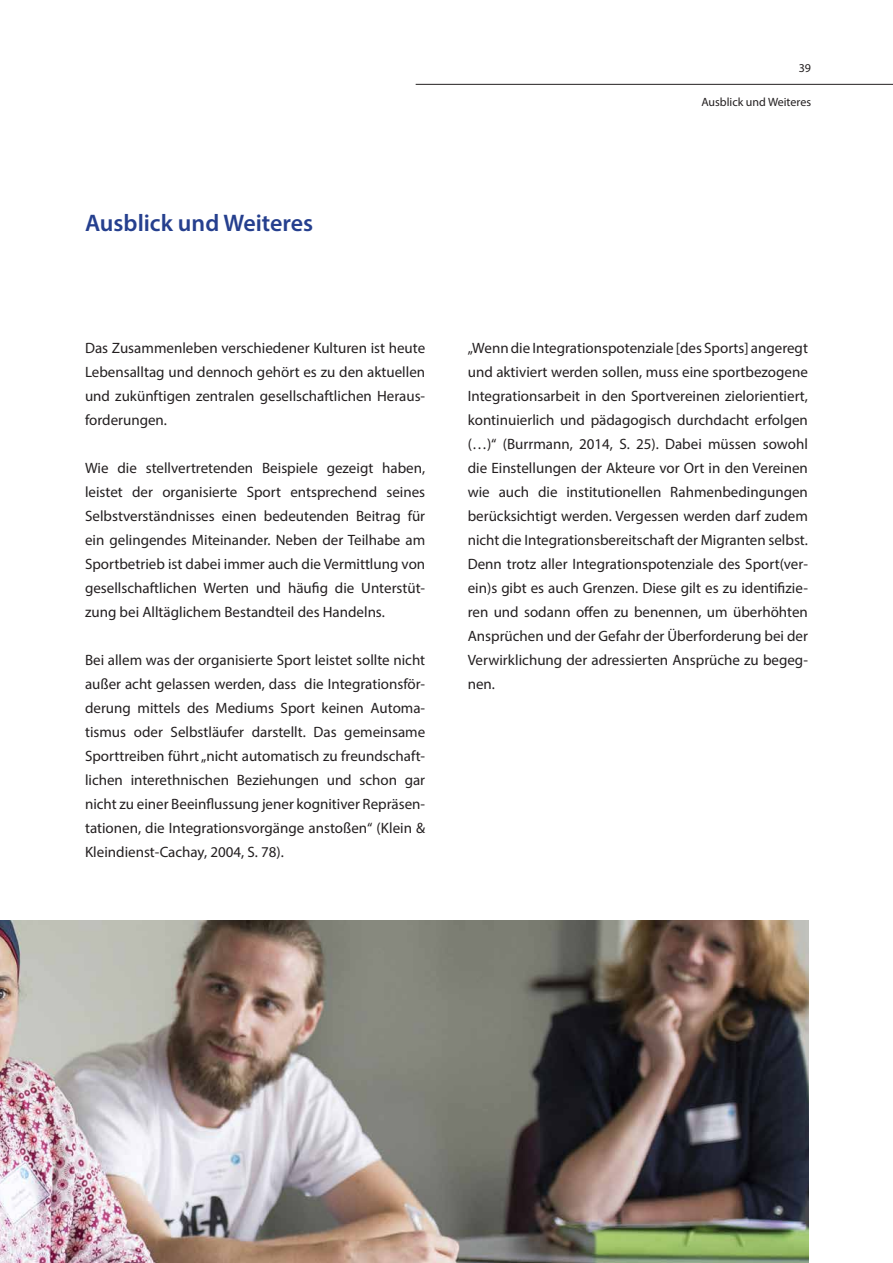
<style>
.page{position:relative;width:893px;height:1263px;background:#fff}
.page>*{position:absolute;margin:0;border:0;box-sizing:border-box;transform-origin:0 0}
.t1{font:600 24px "Myriad Pro";color:#253f8e}
.t2{font:15px/24px "Myriad Pro";color:#231f20;text-align:justify}
.t3{font:12px "Myriad Pro";color:#231f20}
</style>
<div class="page">
<img style="left:0;top:921px;width:808px;height:342px">
<hr style="left:416px;top:84px;width:477px;height:1px;background:#231f20">
<h1 class="t1" style="left:85px;top:207px;width:230px">Ausblick und Weiteres</h1>
<p class="t3" style="left:799px;top:60px;width:14px">39</p>
<p class="t3" style="left:701px;top:95px;width:111px">Ausblick und Weiteres</p>
<p class="t2" style="left:85px;top:336px;width:342px">Das Zusammenleben verschiedener Kulturen ist heute Lebensalltag und dennoch gehört es zu den aktuellen und zukünftigen zentralen gesellschaftlichen Heraus&shy;forderungen.</p>
<p class="t2" style="left:85px;top:456px;width:342px">Wie die stellvertretenden Beispiele gezeigt haben, leistet der organisierte Sport entsprechend seines Selbstverständnisses einen bedeutenden Beitrag für ein gelingendes Miteinander. Neben der Teilhabe am Sportbetrieb ist dabei immer auch die Vermittlung von gesellschaftlichen Werten und häufig die Unterstüt&shy;zung bei Alltäglichem Bestandteil des Handelns.</p>
<p class="t2" style="left:85px;top:648px;width:342px">Bei allem was der organisierte Sport leistet sollte nicht außer acht gelassen werden, dass die Integrationsför&shy;derung mittels des Mediums Sport keinen Automa&shy;tismus oder Selbstläufer darstellt. Das gemeinsame Sporttreiben führt „nicht automatisch zu freundschaft&shy;lichen interethnischen Beziehungen und schon gar nicht zu einer Beeinflussung jener kognitiver Repräsen&shy;tationen, die Integrationsvorgänge anstoßen“ (Klein &amp; Kleindienst-Cachay, 2004, S. 78).</p>
<p class="t2" style="left:468px;top:336px;width:342px">„Wenn die Integrationspotenziale [des Sports] angeregt und aktiviert werden sollen, muss eine sportbezogene Integrationsarbeit in den Sportvereinen zielorientiert, kontinuierlich und pädagogisch durchdacht erfolgen (…)“ (Burrmann, 2014, S. 25). Dabei müssen sowohl die Einstellungen der Akteure vor Ort in den Vereinen wie auch die institutionellen Rahmenbedingungen berücksichtigt werden. Vergessen werden darf zudem nicht die Integrationsbereitschaft der Migranten selbst.<br>Denn trotz aller Integrationspotenziale des Sport(ver&shy;ein)s gibt es auch Grenzen. Diese gilt es zu identifizie&shy;ren und sodann offen zu benennen, um überhöhten Ansprüchen und der Gefahr der Überforderung bei der Verwirklichung der adressierten Ansprüche zu begeg&shy;nen.</p>
</div>
